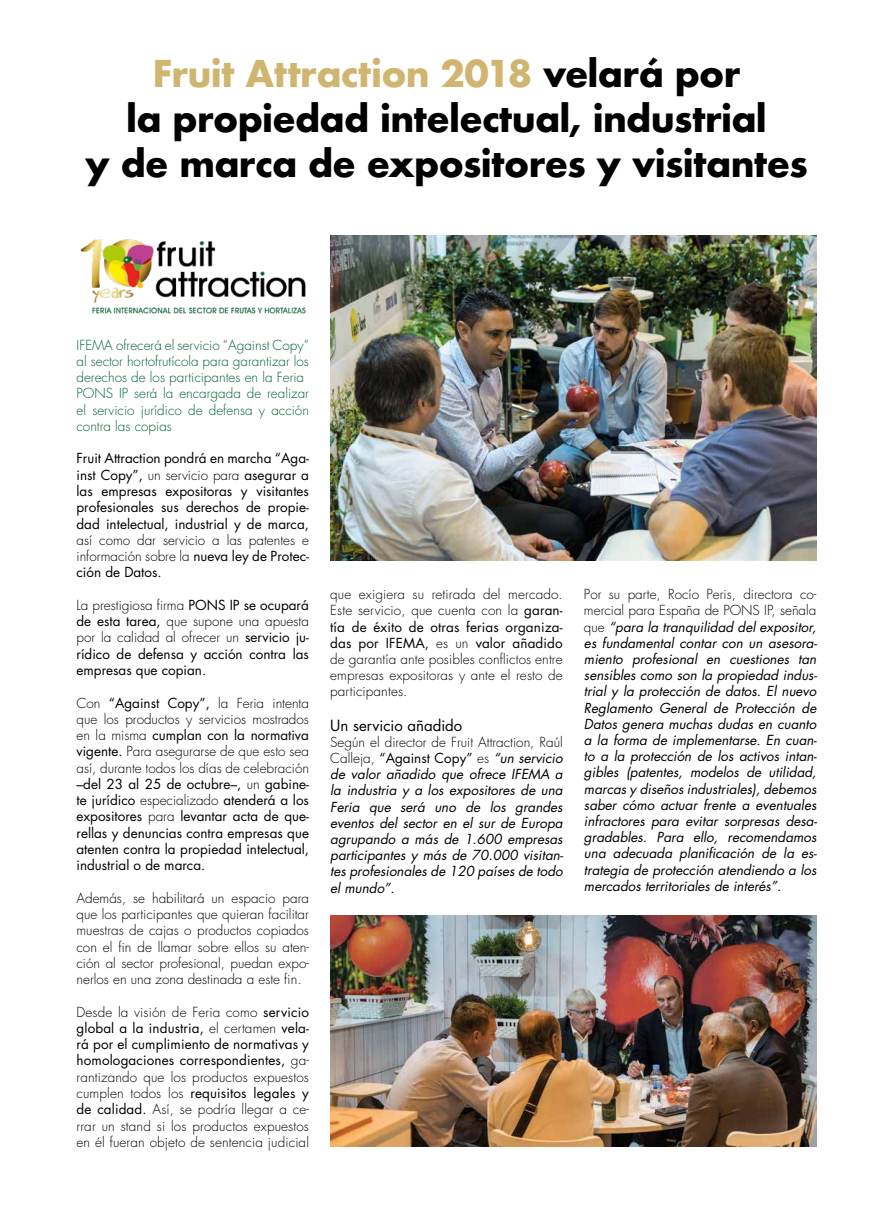
<style>
.page{position:relative;width:893px;height:1212px;background:#fff}
.page>*{position:absolute;margin:0;border:0;box-sizing:border-box;transform-origin:0 0}
.t1{font:700 36px/45px "Futura";letter-spacing:-.02em;color:#000;text-align:center}
.t2{font:15px "Futura";color:#000}
.t3{font:italic 13.5px/16.2px "Futura";color:#000;text-align:justify}
.t4{font:300 13.5px/16.2px "Futura";letter-spacing:.01em;color:#000;text-align:justify}
.t5{font:13.5px/16.2px "Futura";color:#000;text-align:justify}
.t6{font:300 13.5px/16.2px "Futura";color:#006532}
.s1{color:#cfb570}
.s2{font-weight:300}
.s3{font-weight:400}
.s4{font-weight:300;font-style:normal}
.s5{font-style:normal}
</style>
<div class="page">
<img style="left:80px;top:239px;width:226px;height:75px">
<img style="left:330px;top:236px;width:486px;height:324px">
<img style="left:330px;top:915px;width:486px;height:232px">
<h1 class="t1" style="left:85px;top:51px;width:724px"><span class="s1">Fruit Attraction 2018</span> velará por<br>la propiedad intelectual, industrial<br>y de marca de expositores y visitantes</h1>
<p class="t6" style="left:77px;top:337px;width:234px">IFEMA ofrecerá el servicio “Against Copy” al sector hortofrutícola para garantizar los derechos de los participantes en la Feria PONS IP será la encargada de realizar el servicio jurídico de defensa y acción contra las copias</p>
<p class="t5" style="left:77px;top:450px;width:234px">Fruit Attraction pondrá en marcha “Aga&shy;inst Copy”, <span class="s2">un servicio para</span> asegurar a las empresas expositoras y visitantes profesionales sus derechos de propie&shy;dad intelectual, industrial y de marca,</p>
<p class="t4" style="left:77px;top:532px;width:234px">así como dar servicio a las patentes e información sobre la <span class="s3">nueva ley de Protec&shy;ción de Datos.</span></p>
<p class="t5" style="left:77px;top:597px;width:234px"><span class="s2">La prestigiosa firma</span> PONS IP se ocupará de esta tarea, <span class="s2">que supone una apuesta por la calidad al ofrecer un</span> servicio ju&shy;rídico de defensa y acción contra las empresas que copian.</p>
<p class="t5" style="left:77px;top:694px;width:234px"><span class="s2">Con</span> “Against Copy”, <span class="s2">la Feria intenta que los productos y servicios mostrados en la misma</span> cumplan con la normativa vigente. <span class="s2">Para asegurarse de que esto sea así, durante todos los días de celebración </span>–del 23 al 25 de octubre–, <span class="s2">un</span> gabine&shy;te jurídico <span class="s2">especializado</span> atenderá a los expositores <span class="s2">para</span> levantar acta de que&shy;rellas y denuncias contra empresas que atenten contra la propiedad intelectual, industrial o de marca.</p>
<p class="t4" style="left:77px;top:890px;width:234px">Además, se habilitará un espacio para que los participantes que quieran facilitar muestras de cajas o productos copiados con el fin de llamar sobre ellos su aten&shy;ción al sector profesional, puedan expo&shy;nerlos en una zona destinada a este fin.</p>
<p class="t4" style="left:77px;top:1004px;width:234px">Desde la visión de Feria como <span class="s3">servicio global a la industria,</span> el certamen <span class="s3">vela&shy;rá por el cumplimiento de normativas y homologaciones correspondientes,</span> ga&shy;rantizando que los productos expuestos cumplen todos los <span class="s3">requisitos legales y de calidad.</span> Así, se podría llegar a ce&shy;rrar un stand si los productos expuestos en él fueran objeto de sentencia judicial</p>
<p class="t4" style="left:330px;top:586px;width:234px">que exigiera su retirada del mercado.<br>Este servicio, que cuenta con la <span class="s3">garan&shy;tía de éxito de otras ferias organiza&shy;das por IFEMA,</span> es un <span class="s3">valor añadido </span>de garantía ante posibles conflictos entre empresas expositoras y ante el resto de participantes.</p>
<p class="t2" style="left:330px;top:715px;width:134px">Un servicio añadido</p>
<p class="t3" style="left:330px;top:733px;width:235px"><span class="s4">Según el director de Fruit Attraction, Raúl Calleja,</span> <span class="s5">“Against Copy”</span> <span class="s4">es</span> “un servicio de valor añadido que ofrece IFEMA a la industria y a los expositores de una Feria que será uno de los grandes eventos del sector en el sur de Europa agrupando a más de 1.600 empresas participantes y más de 70.000 visitan&shy;tes profesionales de 120 países de todo el mundo”.</p>
<p class="t3" style="left:584px;top:586px;width:235px"><span class="s4">Por su parte, Rocío Peris, directora co&shy;mercial para España de PONS IP, señala que</span> “para la tranquilidad del expositor, es fundamental contar con un asesora&shy;miento profesional en cuestiones tan sensibles como son la propiedad indus&shy;trial y la protección de datos. El nuevo Reglamento General de Protección de Datos genera muchas dudas en cuanto a la forma de implementarse. En cuan&shy;to a la protección de los activos intan&shy;gibles (patentes, modelos de utilidad, marcas y diseños industriales), debemos saber cómo actuar frente a eventuales infractores para evitar sorpresas desa&shy;gradables. Para ello, recomendamos una adecuada planificación de la es&shy;trategia de protección atendiendo a los mercados territoriales de interés”.</p>
</div>
